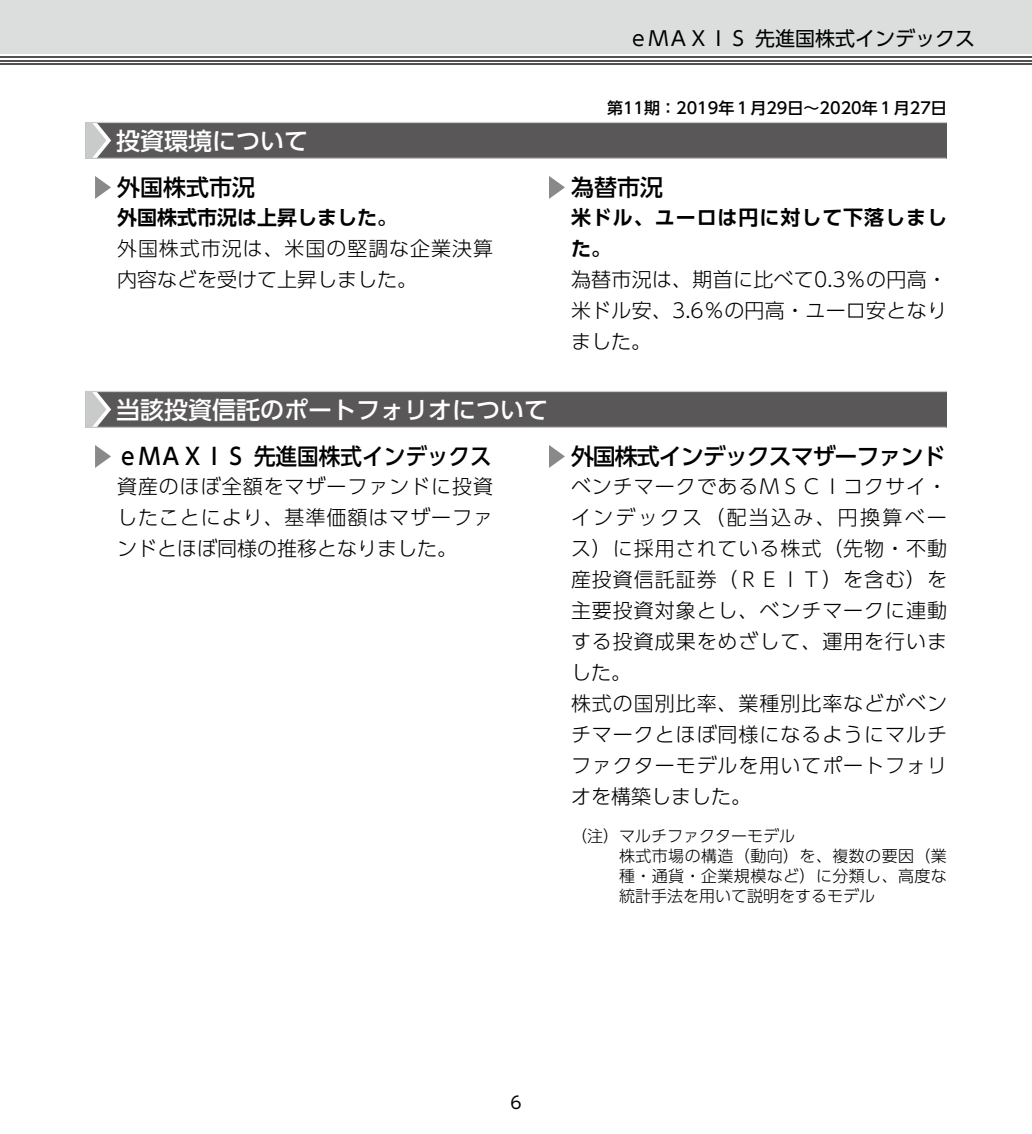
<style>
.page{position:relative;width:1032px;height:1134px;background:#fff}
.page>*{position:absolute;margin:0;border:0;box-sizing:border-box;transform-origin:0 0}
.t1{font:500 24px "UD Shin Go Pro";color:#fff}
.t2{font:500 23px "UD Shin Go Pro";color:#000;scale:.94 1}
.t3{font:500 23px "UD Shin Go Pro";letter-spacing:-.045em;color:#000}
.t4{font:500 23px "UD Shin Go Pro";color:#000}
.t5{font:300 20px/31px "UD Shin Go Pro";letter-spacing:.045em;color:#000}
.t6{font:700 20px/31px "UD Shin Go Pro De";letter-spacing:.045em;color:#000}
.t7{font:20px "UD Shin Go Pro";color:#000}
.t8{font:700 20px "UD Shin Go Pro De";color:#000}
.t9{font:17px "UD Shin Go Pro";color:#000}
.t10{font:300 16px/20px "UD Shin Go Pro";color:#000}
.t11{font:500 16px "UD Shin Go Pro";color:#000}
</style>
<div class="page">
<div style="left:0;top:0;width:1032px;height:54px;background:#dcdddd"></div>
<hr style="left:0;top:63px;width:1032px;height:2px;background:#545251">
<hr style="left:0;top:60px;width:1032px;height:1px;background:#545251">
<hr style="left:0;top:56px;width:1032px;height:2px;background:#545251">
<div style="left:85px;top:122px;width:862px;height:36px;background:#595757"></div>
<hr style="left:85px;top:158px;width:861px;height:1px;background:#c9caca">
<hr style="left:85px;top:122px;width:862px;height:1px;background:#c9caca">
<svg style="left:85px;top:123px;width:26px;height:35px"></svg>
<svg style="left:95px;top:176px;width:16px;height:23px"></svg>
<svg style="left:549px;top:176px;width:16px;height:23px"></svg>
<div style="left:85px;top:391px;width:862px;height:36px;background:#595757"></div>
<hr style="left:85px;top:427px;width:861px;height:1px;background:#c9caca">
<hr style="left:85px;top:391px;width:862px;height:1px;background:#c9caca">
<svg style="left:85px;top:392px;width:26px;height:35px"></svg>
<svg style="left:95px;top:445px;width:16px;height:23px"></svg>
<svg style="left:549px;top:445px;width:16px;height:23px"></svg>
<p class="t1" style="left:116px;top:121px;width:193px">投資環境について</p>
<p class="t4" style="left:117px;top:169px;width:139px">外国株式市況</p>
<p class="t8" style="left:117px;top:201px;width:281px">外国株式市況は上昇しました。</p>
<p class="t5" style="left:117px;top:232px;width:377px">外国株式市況は、米国の堅調な企業決算内容などを受けて上昇しました。</p>
<p class="t1" style="left:116px;top:390px;width:433px">当該投資信託のポートフォリオについて</p>
<p class="t2" style="left:117px;top:438px;width:400px">ｅＭＡＸＩＳ 先進国株式インデックス</p>
<p class="t5" style="left:117px;top:470px;width:377px;text-align:justify">資産のほぼ全額をマザーファンドに投資したことにより、基準価額はマザーファンドとほぼ同様の推移となりました。</p>
<p class="t7" style="left:628px;top:22px;width:348px">ｅＭＡＸＩＳ 先進国株式インデックス</p>
<p class="t11" style="left:607px;top:95px;width:341px">第11期：2019年１月29日～2020年１月27日</p>
<p class="t4" style="left:571px;top:169px;width:93px">為替市況</p>
<p class="t6" style="left:571px;top:201px;width:377px">米ドル、ユーロは円に対して下落しました。</p>
<p class="t5" style="left:571px;top:263px;width:377px;text-align:justify">為替市況は、期首に比べて0.3％の円高・米ドル安、3.6％の円高・ユーロ安となりました。</p>
<p class="t3" style="left:571px;top:438px;width:376px">外国株式インデックスマザーファンド</p>
<p class="t5" style="left:571px;top:470px;width:377px">ベンチマークであるＭＳＣＩコクサイ・インデックス（配当込み、円換算ベース）に採用されている株式（先物・不動産投資信託証券（ＲＥＩＴ）を含む）を主要投資対象とし、ベンチマークに連動する投資成果をめざして、運用を行いました。<br>株式の国別比率、業種別比率などがベンチマークとほぼ同様になるようにマルチファクターモデルを用いてポートフォリオを構築しました。</p>
<p class="t10" style="left:619px;top:825px;width:329px;text-indent:-48px">（注）マルチファクターモデル<br>株式市場の構造（動向）を、複数の要因（業種・通貨・企業規模など）に分類し、高度な統計手法を用いて説明をするモデル</p>
<p class="t9" style="left:510px;top:1089px;width:13px">6</p>
</div>
